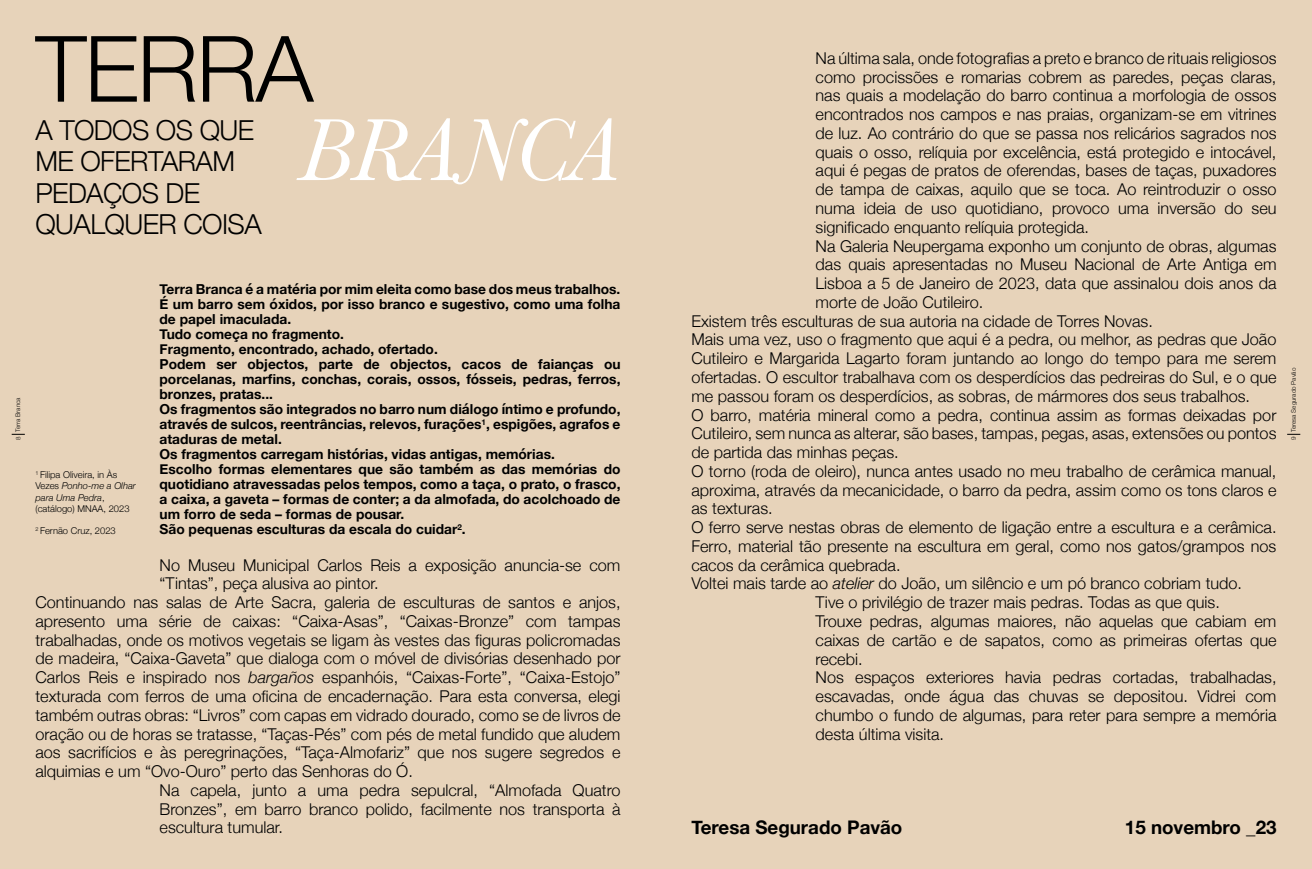
<style>
.page{position:relative;width:1312px;height:869px;background:#fff}
.page>*{position:absolute;margin:0;border:0;box-sizing:border-box;transform-origin:0 0}
.t1{font:italic 91.62px "Baskerville";letter-spacing:-.02em;color:#fff}
.t2{font:300 91.62px "Helvetica Neue";letter-spacing:-.02em;color:#000}
.t3{font:300 27.5px/31.2px "Helvetica Neue";letter-spacing:-.02em;color:#000}
.t4{font:700 18.75px "Helvetica Neue";color:#000}
.t5{font:300 16.25px "Helvetica Neue";color:#000}
.t6{font:700 13.75px/15px "Helvetica Neue";color:#000}
.t7{font:300 9.38px/11.2px "Helvetica Neue";color:#000}
.t8{font:300 6.25px "Helvetica Neue";color:#000}
.s1{font-style:italic}
</style>
<div class="page">
<div style="left:0;top:0;width:1311px;height:868px;background:#e7d3ba"></div>
<svg style="left:12px;top:434px;width:13px;height:1px"></svg>
<svg style="left:1287px;top:434px;width:12px;height:1px"></svg>
<h1 class="t2" style="left:35px;top:-5px;width:279px">TERRA</h1>
<h1 class="t1" style="left:298px;top:89px;width:323px">BRANCA</h1>
<p class="t5" style="left:815px;top:45px;width:462px">Na última sala, onde fotografias a preto e branco de rituais religiosos</p>
<p class="t5" style="left:815px;top:64px;width:462px">como procissões e romarias cobrem as paredes, peças claras,</p>
<p class="t5" style="left:815px;top:82px;width:462px">nas quais a modelação do barro continua a morfologia de ossos</p>
<p class="t5" style="left:815px;top:101px;width:462px">encontrados nos campos e nas praias, organizam-se em vitrines</p>
<p class="t5" style="left:815px;top:120px;width:462px">de luz. Ao contrário do que se passa nos relicários sagrados nos</p>
<p class="t5" style="left:815px;top:139px;width:462px">quais o osso, relíquia por excelência, está protegido e intocável,</p>
<p class="t5" style="left:815px;top:157px;width:462px">aqui é pegas de pratos de oferendas, bases de taças, puxadores</p>
<p class="t5" style="left:815px;top:176px;width:462px">de tampa de caixas, aquilo que se toca. Ao reintroduzir o osso</p>
<p class="t5" style="left:815px;top:195px;width:462px">numa ideia de uso quotidiano, provoco uma inversão do seu</p>
<p class="t5" style="left:815px;top:214px;width:275px">significado enquanto relíquia protegida.</p>
<p class="t5" style="left:815px;top:232px;width:462px">Na Galeria Neupergama exponho um conjunto de obras, algumas</p>
<p class="t5" style="left:815px;top:251px;width:462px">das quais apresentadas no Museu Nacional de Arte Antiga em</p>
<p class="t5" style="left:815px;top:270px;width:462px">Lisboa a 5 de Janeiro de 2023, data que assinalou dois anos da</p>
<p class="t5" style="left:815px;top:289px;width:169px">morte de João Cutileiro.</p>
<p class="t5" style="left:691px;top:307px;width:463px">Existem três esculturas de sua autoria na cidade de Torres Novas.</p>
<p class="t5" style="left:691px;top:326px;width:586px">Mais uma vez, uso o fragmento que aqui é a pedra, ou melhor, as pedras que João</p>
<p class="t5" style="left:691px;top:345px;width:586px">Cutileiro e Margarida Lagarto foram juntando ao longo do tempo para me serem</p>
<p class="t5" style="left:691px;top:364px;width:586px">ofertadas. O escultor trabalhava com os desperdícios das pedreiras do Sul, e o que</p>
<p class="t5" style="left:691px;top:382px;width:560px">me passou foram os desperdícios, as sobras, de mármores dos seus trabalhos.</p>
<p class="t5" style="left:691px;top:401px;width:586px">O barro, matéria mineral como a pedra, continua assim as formas deixadas por</p>
<p class="t5" style="left:691px;top:420px;width:586px">Cutileiro, sem nunca as alterar, são bases, tampas, pegas, asas, extensões ou pontos</p>
<p class="t5" style="left:691px;top:439px;width:209px">de partida das minhas peças.</p>
<p class="t5" style="left:691px;top:457px;width:586px">O torno (roda de oleiro), nunca antes usado no meu trabalho de cerâmica manual,</p>
<p class="t5" style="left:691px;top:476px;width:586px">aproxima, através da mecanicidade, o barro da pedra, assim como os tons claros e</p>
<p class="t5" style="left:691px;top:495px;width:83px">as texturas.</p>
<p class="t5" style="left:691px;top:514px;width:586px">O ferro serve nestas obras de elemento de ligação entre a escultura e a cerâmica.</p>
<p class="t5" style="left:691px;top:532px;width:586px">Ferro, material tão presente na escultura em geral, como nos gatos/grampos nos</p>
<p class="t5" style="left:691px;top:551px;width:210px">cacos da cerâmica quebrada.</p>
<p class="t5" style="left:691px;top:570px;width:552px">Voltei mais tarde ao <span class="s1">atelier</span> do João, um silêncio e um pó branco cobriam tudo.</p>
<p class="t5" style="left:815px;top:589px;width:406px">Tive o privilégio de trazer mais pedras. Todas as que quis.</p>
<p class="t5" style="left:815px;top:607px;width:462px">Trouxe pedras, algumas maiores, não aquelas que cabiam em</p>
<p class="t5" style="left:815px;top:626px;width:462px">caixas de cartão e de sapatos, como as primeiras ofertas que</p>
<p class="t5" style="left:815px;top:645px;width:48px">recebi.</p>
<p class="t5" style="left:815px;top:664px;width:462px">Nos espaços exteriores havia pedras cortadas, trabalhadas,</p>
<p class="t5" style="left:815px;top:682px;width:462px">escavadas, onde água das chuvas se depositou. Vidrei com</p>
<p class="t5" style="left:815px;top:701px;width:462px">chumbo o fundo de algumas, para reter para sempre a memória</p>
<p class="t5" style="left:815px;top:720px;width:130px">desta última visita.</p>
<h2 class="t3" style="left:35px;top:113px;width:228px">A TODOS OS QUE<br>ME OFERTARAM<br>PEDAÇOS DE<br>QUALQUER COISA</h2>
<p class="t6" style="left:159px;top:282px;width:462px">Terra Branca é a matéria por mim eleita como base dos meus trabalhos.<br>É um barro sem óxidos, por isso branco e sugestivo, como uma folha de papel imaculada.<br>Tudo começa no fragmento.<br>Fragmento, encontrado, achado, ofertado.<br>Podem ser objectos, parte de objectos, cacos de faianças ou porcelanas, marfins, conchas, corais, ossos, fósseis, pedras, ferros, bronzes, pratas...<br>Os fragmentos são integrados no barro num diálogo íntimo e profundo, através de sulcos, reentrâncias, relevos, furações<sup>1</sup>, espigões, agrafos e ataduras de metal.<br>Os fragmentos carregam histórias, vidas antigas, memórias.<br>Escolho formas elementares que são também as das memórias do quotidiano atravessadas pelos tempos, como a taça, o prato, o frasco, a caixa, a gaveta – formas de conter; a da almofada, do acolchoado de um forro de seda – formas de pousar.<br>São pequenas esculturas da escala do cuidar<sup>2</sup>.</p>
<p class="t5" style="left:159px;top:551px;width:462px">No Museu Municipal Carlos Reis a exposição anuncia-se com</p>
<p class="t5" style="left:159px;top:570px;width:220px">“Tintas”, peça alusiva ao pintor.</p>
<p class="t5" style="left:35px;top:589px;width:586px">Continuando nas salas de Arte Sacra, galeria de esculturas de santos e anjos,</p>
<p class="t5" style="left:35px;top:607px;width:586px">apresento uma série de caixas: “Caixa-Asas”, “Caixas-Bronze” com tampas</p>
<p class="t5" style="left:35px;top:626px;width:586px">trabalhadas, onde os motivos vegetais se ligam às vestes das figuras policromadas</p>
<p class="t5" style="left:35px;top:645px;width:586px">de madeira, “Caixa-Gaveta” que dialoga com o móvel de divisórias desenhado por</p>
<p class="t5" style="left:35px;top:664px;width:586px">Carlos Reis e inspirado nos <span class="s1">bargaños</span> espanhóis, “Caixas-Forte”, “Caixa-Estojo”</p>
<p class="t5" style="left:35px;top:682px;width:586px">texturada com ferros de uma oficina de encadernação. Para esta conversa, elegi</p>
<p class="t5" style="left:35px;top:701px;width:586px">também outras obras: “Livros” com capas em vidrado dourado, como se de livros de</p>
<p class="t5" style="left:35px;top:720px;width:586px">oração ou de horas se tratasse, “Taças-Pés” com pés de metal fundido que aludem</p>
<p class="t5" style="left:35px;top:739px;width:586px">aos sacrifícios e às peregrinações, “Taça-Almofariz” que nos sugere segredos e</p>
<p class="t5" style="left:35px;top:757px;width:379px">alquimias e um “Ovo-Ouro” perto das Senhoras do Ó.</p>
<p class="t5" style="left:159px;top:776px;width:462px">Na capela, junto a uma pedra sepulcral, “Almofada Quatro</p>
<p class="t5" style="left:159px;top:795px;width:462px">Bronzes”, em barro branco polido, facilmente nos transporta à</p>
<p class="t5" style="left:159px;top:814px;width:125px">escultura tumular.</p>
<p class="t8" style="left:1287px;top:431px;width:65px;rotate:-90deg">Teresa Segurado Pavão</p>
<p class="t8" style="left:13px;top:431px;width:36px;rotate:-90deg">Terra Branca</p>
<p class="t8" style="left:13px;top:440px;width:5px;rotate:-90deg">8</p>
<p class="t8" style="left:1288px;top:440px;width:5px;rotate:-90deg">9</p>
<p class="t7" style="left:35px;top:468px;width:102px"><sup>1</sup> Filipa Oliveira, in Às<br>Vezes <span class="s1">Ponho-me a Olhar para Uma Pedra</span>, (catálogo) MNAA, 2023</p>
<p class="t7" style="left:35px;top:524px;width:82px"><sup>2</sup> Fernão Cruz, 2023</p>
<p class="t4" style="left:691px;top:811px;width:212px">Teresa Segurado Pavão</p>
<p class="t4" style="left:1124px;top:811px;width:153px">15 novembro _23</p>
</div>
